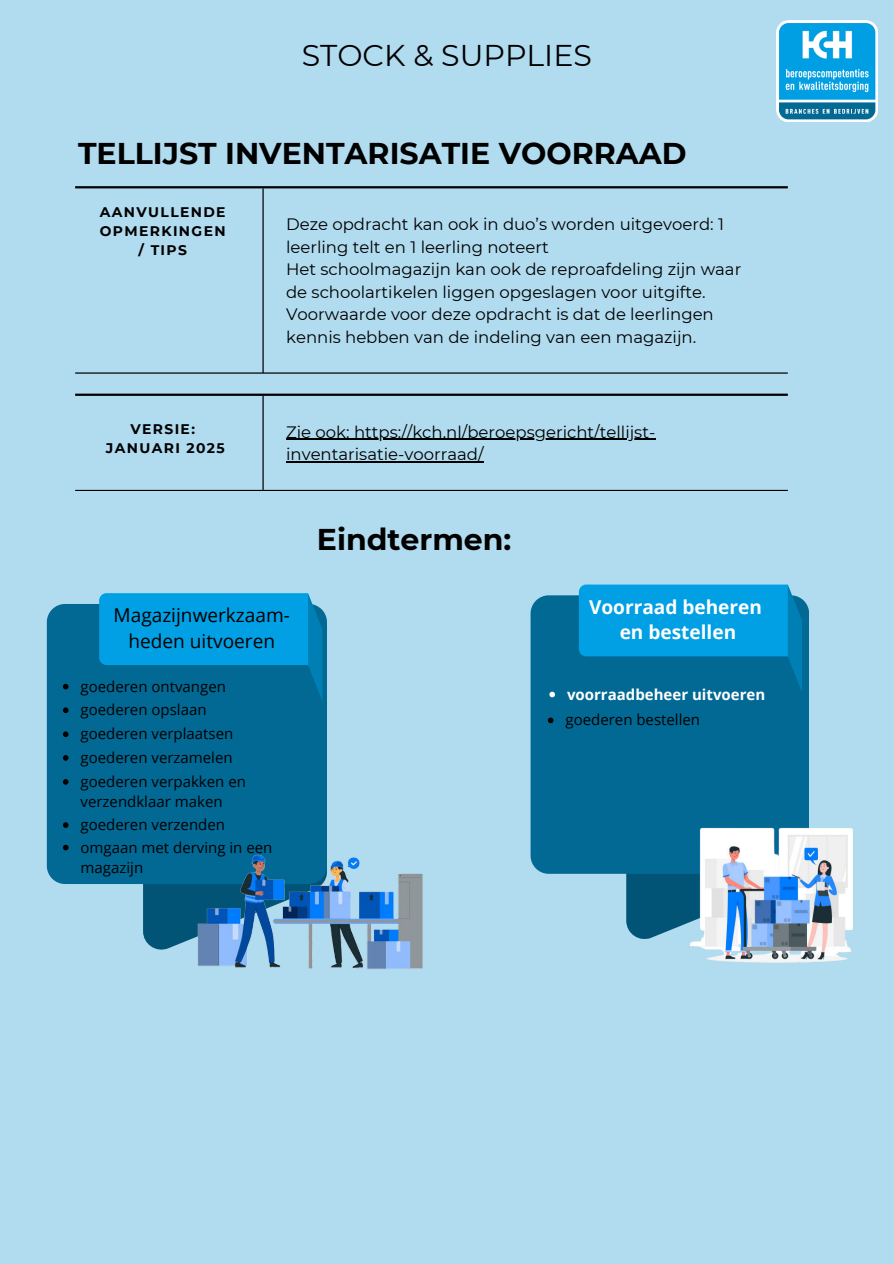
<style>
.page{position:relative;width:894px;height:1264px;background:#fff}
.page>*{position:absolute;margin:0;border:0;box-sizing:border-box;transform-origin:0 0}
.t1{font:700 30px "Montserrat";color:#000}
.t2{font:30px "Montserrat";color:#000}
.t3{font:19.05px/25.8px "Open Sans";color:#000;text-align:center}
.t4{font:700 19.05px/25.8px "Open Sans";color:#fff;text-align:center}
.t5{font:16.5px/22.5px "Montserrat";color:#000}
.t6{font:15px/23.9px "Open Sans";color:#000}
.t7{font:700 15px "Open Sans";color:#fff}
.t8{font:700 13.95px/19.2px "Montserrat";letter-spacing:.1em;color:#000;text-align:center}
</style>
<div class="page">
<div style="left:0;top:0;width:893px;height:1263px;background:#b1dbee"></div>
<hr style="left:262px;top:188px;width:1px;height:184px;background:#000">
<hr style="left:75px;top:372px;width:712px;height:1px;background:#000">
<hr style="left:75px;top:186px;width:712px;height:2px;background:#000">
<img style="left:776px;top:20px;width:101px;height:102px">
<svg style="left:626px;top:873px;width:60px;height:66px;background:#116181"></svg>
<div style="left:530px;top:595px;width:278px;height:278px;background:#026994"></div>
<svg style="left:578px;top:584px;width:223px;height:108px;background:#038cc7"></svg>
<img style="left:686px;top:808px;width:167px;height:155px">
<svg style="left:549px;top:691px;width:6px;height:6px"></svg>
<svg style="left:547px;top:717px;width:6px;height:6px"></svg>
<svg style="left:143px;top:884px;width:46px;height:66px;background:#0d5d7e"></svg>
<div style="left:47px;top:604px;width:280px;height:280px;background:#026994"></div>
<svg style="left:99px;top:593px;width:223px;height:108px;background:#028cc7"></svg>
<img style="left:189px;top:817px;width:234px;height:152px">
<svg style="left:63px;top:683px;width:5px;height:6px"></svg>
<svg style="left:63px;top:707px;width:5px;height:6px"></svg>
<svg style="left:63px;top:731px;width:5px;height:6px"></svg>
<svg style="left:63px;top:755px;width:5px;height:5px"></svg>
<svg style="left:63px;top:779px;width:5px;height:5px"></svg>
<svg style="left:63px;top:822px;width:5px;height:5px"></svg>
<svg style="left:63px;top:844px;width:5px;height:6px"></svg>
<hr style="left:286px;top:438px;width:369px;height:2px;background:#000">
<hr style="left:286px;top:461px;width:197px;height:1px;background:#000">
<hr style="left:262px;top:396px;width:1px;height:94px;background:#000">
<hr style="left:75px;top:490px;width:712px;height:1px;background:#000">
<hr style="left:75px;top:393px;width:712px;height:3px;background:#000">
<h1 class="t2" style="left:301px;top:35px;width:291px">STOCK &amp; SUPPLIES</h1>
<h1 class="t1" style="left:78px;top:132px;width:610px">TELLIJST INVENTARISATIE VOORRAAD</h1>
<p class="t8" style="left:100px;top:202px;width:127px">AANVULLENDE<br>OPMERKINGEN / TIPS</p>
<p class="t8" style="left:106px;top:419px;width:120px">VERSIE:<br>JANUARI 2025</p>
<p class="t5" style="left:286px;top:212px;width:456px">Deze opdracht kan ook in duo’s worden uitgevoerd: 1 leerling telt en 1 leerling noteert<br>Het schoolmagazijn kan ook de reproafdeling zijn waar de schoolartikelen liggen opgeslagen voor uitgifte.<br>Voorwaarde voor deze opdracht is dat de leerlingen kennis hebben van de indeling van een magazijn.</p>
<p class="t5" style="left:286px;top:420px;width:370px">Zie ook: https://kch.nl/beroepsgericht/tellijst&shy;inventarisatie-voorraad/</p>
<h1 class="t1" style="left:317px;top:518px;width:196px">Eindtermen:</h1>
<p class="t3" style="left:113px;top:602px;width:178px">Magazijnwerkzaam&shy;heden uitvoeren</p>
<p class="t6" style="left:80px;top:674px;width:147px">goederen ontvangen</p>
<p class="t6" style="left:80px;top:697px;width:167px">goederen opslaan goederen verplaatsen goederen verzamelen goederen verpakken en</p>
<p class="t6" style="left:80px;top:790px;width:193px;line-height:22.6px">verzendklaar maken goederen verzenden omgaan met derving in een</p>
<p class="t6" style="left:80px;top:855px;width:64px">magazijn</p>
<p class="t4" style="left:589px;top:593px;width:174px">Voorraad beheren en bestellen</p>
<p class="t7" style="left:567px;top:683px;width:200px">voorraadbeheer uitvoeren</p>
<p class="t6" style="left:565px;top:707px;width:136px">goederen bestellen</p>
</div>
